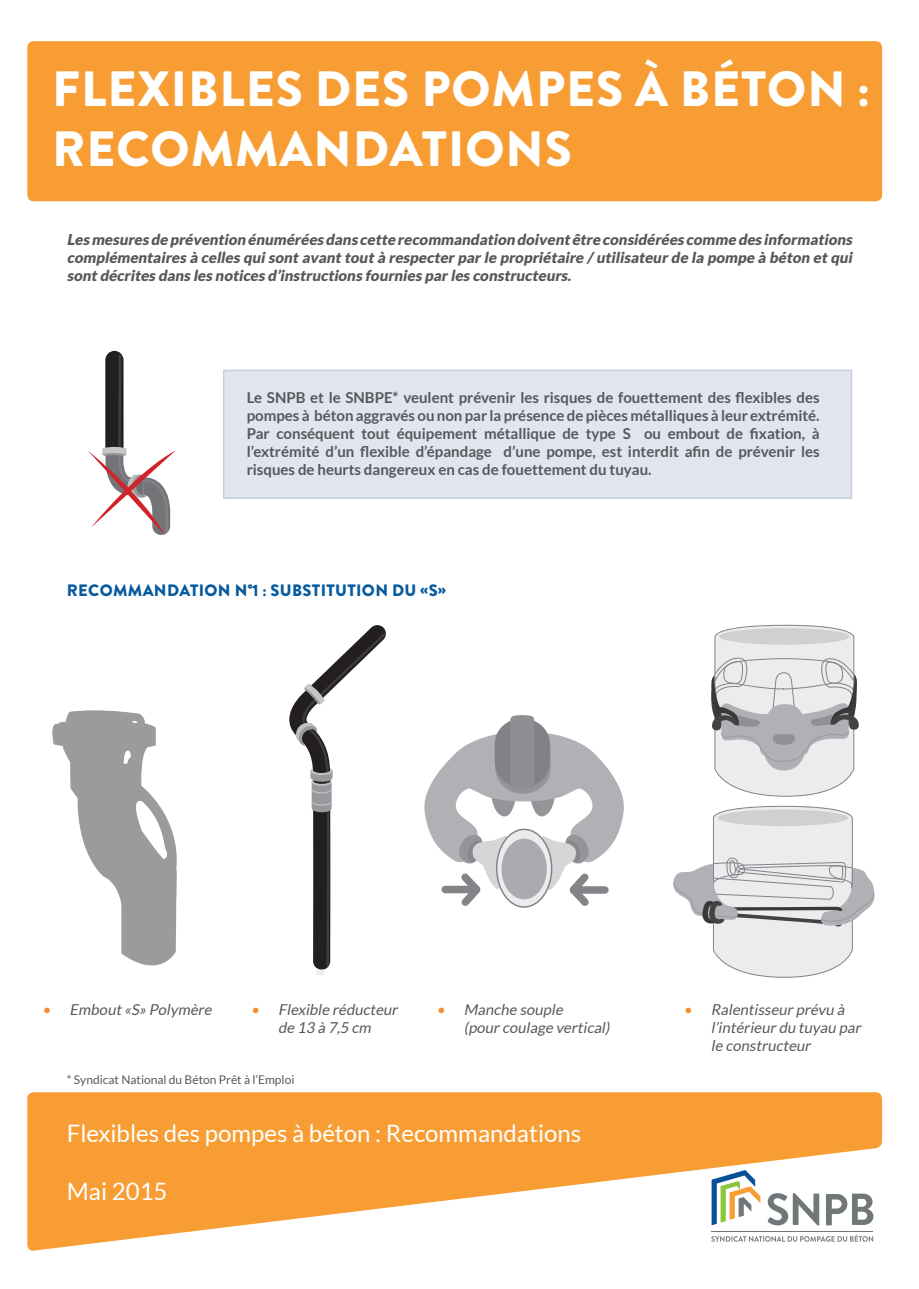
<style>
.page{position:relative;width:919px;height:1289px;background:#fff}
.page>*{position:absolute;margin:0;border:0;box-sizing:border-box;transform-origin:0 0}
.t1{font:900 49.5px/59.4px "Brandon Grotesque";letter-spacing:.02em;color:#fff}
.t2{font:24px "Lato";color:#fff}
.t3{font:900 16.5px "Brandon Grotesque";letter-spacing:.02em;color:#065a9d}
.t4{font:700 15px/18px "Lato";color:#57585a;text-align:justify}
.t5{font:italic 900 15px/18px "Lato";color:#57585a;text-align:justify}
.t6{font:italic 15px/18px "Lato";color:#57585a}
.t7{font:12px "Lato";color:#57585a}
.s1{font-family:"Avant Garde";font-style:normal;color:#f68f32}
</style>
<div class="page">
<svg style="left:27px;top:1092px;width:855px;height:159px;fill:#f89d33"></svg>
<svg style="left:767px;top:1193px;width:52px;height:32px"></svg>
<svg style="left:825px;top:1193px;width:48px;height:32px"></svg>
<svg style="left:711px;top:1234px;width:162px;height:7px"></svg>
<hr style="left:711px;top:1231px;width:162px;height:1px;background:#717679">
<svg style="left:711px;top:1169px;width:49px;height:56px"></svg>
<div style="left:27px;top:41px;width:855px;height:160px;background:#f89d33;border-radius:6px"></div>
<div style="left:223px;top:369px;width:629px;height:130px;background:#e0e5f0;border:2px solid #c6cee4"></div>
<svg style="left:711px;top:624px;width:148px;height:172px;background:#d4d4d6"></svg>
<div style="left:719px;top:628px;width:130px;height:16px;background:#cfd0d2;border-radius:50%"></div>
<svg style="left:673px;top:805px;width:201px;height:172px"></svg>
<svg style="left:424px;top:715px;width:200px;height:193px"></svg>
<svg style="left:289px;top:625px;width:97px;height:350px"></svg>
<svg style="left:88px;top:351px;width:88px;height:184px"></svg>
<img style="left:52px;top:710px;width:125px;height:256px">
<h1 class="t1" style="left:52px;top:60px;width:819px">FLEXIBLES DES POMPES À BÉTON :<br>RECOMMANDATIONS</h1>
<p class="t5" style="left:67px;top:230px;width:789px">Les mesures de prévention énumérées dans cette recommandation doivent être considérées comme des informations complémentaires à celles quisont avant tout à respecter par le propriétaire / utilisateur de la pompe à béton et qui sont décrites dans les notices d’instructions fournies par les constructeurs.</p>
<p class="t4" style="left:247px;top:388px;width:574px">Le SNPB et le SNBPE* veulent prévenir les risques de fouettement des flexibles des pompes à béton aggravés ou non par la présence de pièces métalliques à leur extrémité.<br>Par conséquent tout équipement métallique de type S ou embout de fixation, à l’extrémité d’un flexible d’épandage d’une pompe, est interdit afin de prévenir les risques de heurts dangereux en cas de fouettement du tuyau.</p>
<p class="t3" style="left:67px;top:578px;width:381px">RECOMMANDATION N°1 : SUBSTITUTION DU «S»</p>
<p class="t6" style="left:43px;top:1000px;width:174px"><span class="s1">•</span> Embout «S» Polymère</p>
<p class="t6" style="left:251px;top:1000px;width:151px;text-align:center"><span class="s1">•</span> Flexible réducteur de 13 à 7,5 cm</p>
<p class="t6" style="left:464px;top:1000px;width:150px;text-indent:-27px"><span class="s1">•</span> Manche souple<br>(pour coulage vertical)</p>
<p class="t7" style="left:67px;top:1072px;width:229px">* Syndicat National du Béton Prêt à l’Emploi</p>
<h2 class="t2" style="left:67px;top:1120px;width:516px">Flexibles des pompes à béton : Recommandations</h2>
<h2 class="t2" style="left:67px;top:1177px;width:102px">Mai 2015</h2>
<p class="t6" style="left:711px;top:1000px;width:154px;text-indent:-27px"><span class="s1">•</span> Ralentisseur prévu à l’intérieur du tuyau par le constructeur</p>
</div>
